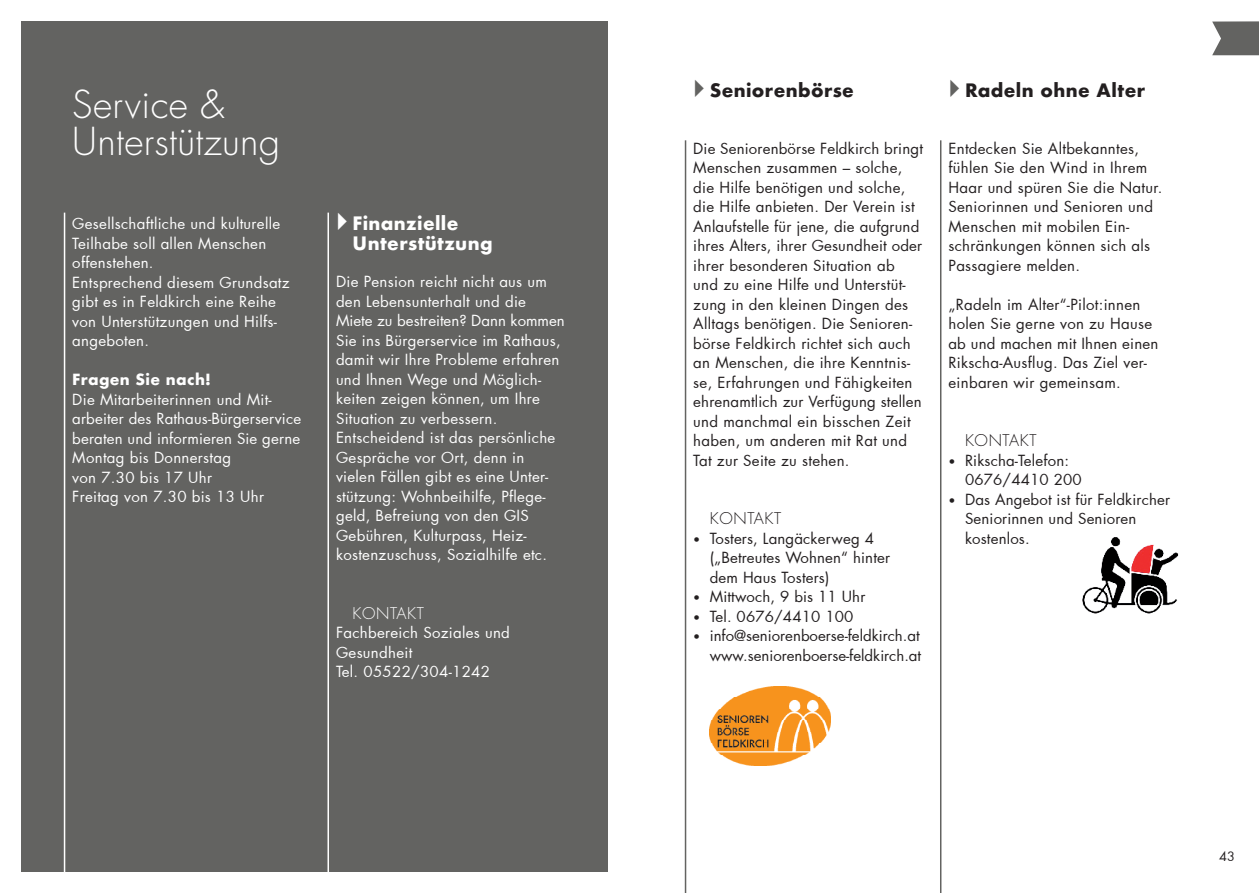
<style>
.page{position:relative;width:1259px;height:893px;background:#fff}
.page>*{position:absolute;margin:0;border:0;box-sizing:border-box;transform-origin:0 0}
.t1{font:300 37.5px/37.5px "Futura";letter-spacing:.01em;color:#fff}
.t2{font:700 18px "Futura";letter-spacing:.02em;color:#231f20}
.t3{font:700 18px/19.5px "Futura";letter-spacing:.02em;color:#fff}
.t4{font:300 15.75px "Futura";letter-spacing:.04em;color:#231f20}
.t5{font:300 15.75px "Futura";letter-spacing:.04em;color:#fff}
.t6{font:15px/19.5px "Futura";letter-spacing:.02em;color:#231f20}
.t7{font:15px/19.5px "Futura";letter-spacing:.02em;color:#fff}
.t8{font:15px/19.5px "Futura";color:#231f20;text-align:right}
.t9{font:700 15px "Futura";letter-spacing:.02em;color:#fff}
.t10{font:12.75px "Futura";color:#231f20}
.s1{font-size:12px}
</style>
<div class="page">
<hr style="left:685px;top:140px;width:1px;height:753px;background:#636361">
<hr style="left:940px;top:140px;width:1px;height:753px;background:#636361">
<img style="left:709px;top:686px;width:121px;height:79px">
<svg style="left:1212px;top:21px;width:47px;height:34px;background:#747472"></svg>
<img style="left:1082px;top:537px;width:96px;height:77px">
<div style="left:21px;top:21px;width:587px;height:851px;background:#636361"></div>
<hr style="left:64px;top:213px;width:1px;height:680px;background:#fff">
<hr style="left:327px;top:213px;width:2px;height:680px;background:#fff">
<h1 class="t1" style="left:72px;top:86px;width:209px">Service &amp;<br>Unterstützung</h1>
<p class="t7" style="left:72px;top:214px;width:219px">Gesellschaftliche und kulturelle<br>Teilhabe soll allen Menschen offenstehen.<br>Entsprechend diesem Grundsatz gibt es in Feldkirch eine Reihe von Unterstützungen und Hilfs&shy;angeboten.</p>
<p class="t9" style="left:72px;top:369px;width:140px">Fragen Sie nach!</p>
<p class="t7" style="left:72px;top:389px;width:230px">Die Mitarbeiterinnen und Mit&shy;arbeiter des Rathaus-Bürgerservice beraten und informieren Sie gerne<br>Montag bis Donnerstag<br>von 7.30 bis 17 Uhr<br>Freitag von 7.30 bis 13 Uhr</p>
<p class="t3" style="left:352px;top:214px;width:142px">Finanzielle<br>Unterstützung</p>
<p class="t7" style="left:336px;top:272px;width:230px">Die Pension reicht nicht aus um den Lebensunterhalt und die<br>Miete zu bestreiten? Dann kommen<br>Sie ins Bürgerservice im Rathaus, damit wir Ihre Probleme erfahren und Ihnen Wege und Möglich&shy;keiten zeigen können, um Ihre<br>Situation zu verbessern.<br>Entscheidend ist das persönliche<br>Gespräche vor Ort, denn in vielen Fällen gibt es eine Unter&shy;stützung: Wohnbeihilfe, Pflege&shy;geld, Befreiung von den GIS<br>Gebühren, Kulturpass, Heiz&shy;kostenzuschuss, Sozialhilfe etc.</p>
<p class="t5" style="left:352px;top:603px;width:73px">KONTAKT</p>
<p class="t7" style="left:336px;top:623px;width:175px">Fachbereich Soziales und<br>Gesundheit<br>Tel. 05522/304-1242</p>
<p class="t2" style="left:710px;top:77px;width:146px">Seniorenbörse</p>
<p class="t6" style="left:693px;top:138px;width:231px">Die Seniorenbörse Feldkirch bringt<br>Menschen zusammen – solche, die Hilfe benötigen und solche, die Hilfe anbieten. Der Verein ist<br>Anlaufstelle für jene, die aufgrund ihres Alters, ihrer Gesundheit oder ihrer besonderen Situation ab und zu eine Hilfe und Unterstüt&shy;zung in den kleinen Dingen des<br>Alltags benötigen. Die Senioren&shy;börse Feldkirch richtet sich auch an Menschen, die ihre Kenntnis&shy;se, Erfahrungen und Fähigkeiten ehrenamtlich zur Verfügung stellen und manchmal ein bisschen Zeit haben, um anderen mit Rat und<br>Tat zur Seite zu stehen.</p>
<p class="t4" style="left:710px;top:508px;width:73px">KONTAKT</p>
<p class="t6" style="left:710px;top:528px;width:182px;text-indent:-16px"><span class="s1">•</span> Tosters, Langäckerweg 4 („Betreutes Wohnen“ hinter dem Haus Tosters)</p>
<p class="t6" style="left:693px;top:587px;width:174px"><span class="s1">•</span> Mittwoch, 9 bis 11 Uhr</p>
<p class="t6" style="left:693px;top:606px;width:162px"><span class="s1">•</span> Tel. 0676/4410 100</p>
<p class="t8" style="left:693px;top:626px;width:229px"><span class="s1">•</span> info@seniorenboerse-feldkirch.at www.seniorenboerse-feldkirch.at</p>
<p class="t2" style="left:965px;top:77px;width:182px">Radeln ohne Alter</p>
<p class="t6" style="left:948px;top:138px;width:215px">Entdecken Sie Altbekanntes, fühlen Sie den Wind in Ihrem<br>Haar und spüren Sie die Natur.<br>Seniorinnen und Senioren und<br>Menschen mit mobilen Ein&shy;schränkungen können sich als<br>Passagiere melden.</p>
<p class="t6" style="left:948px;top:294px;width:211px">„Radeln im Alter“-Pilot:innen holen Sie gerne von zu Hause ab und machen mit Ihnen einen<br>Rikscha-Ausflug. Das Ziel ver&shy;einbaren wir gemeinsam.</p>
<p class="t4" style="left:965px;top:430px;width:73px">KONTAKT</p>
<p class="t6" style="left:965px;top:450px;width:118px;text-indent:-16px"><span class="s1">•</span> Rikscha-Telefon:<br>0676/4410 200</p>
<p class="t6" style="left:965px;top:489px;width:207px;text-indent:-16px"><span class="s1">•</span> Das Angebot ist für Feldkircher<br>Seniorinnen und Senioren kostenlos.</p>
<p class="t10" style="left:1219px;top:848px;width:17px">43</p>
</div>
